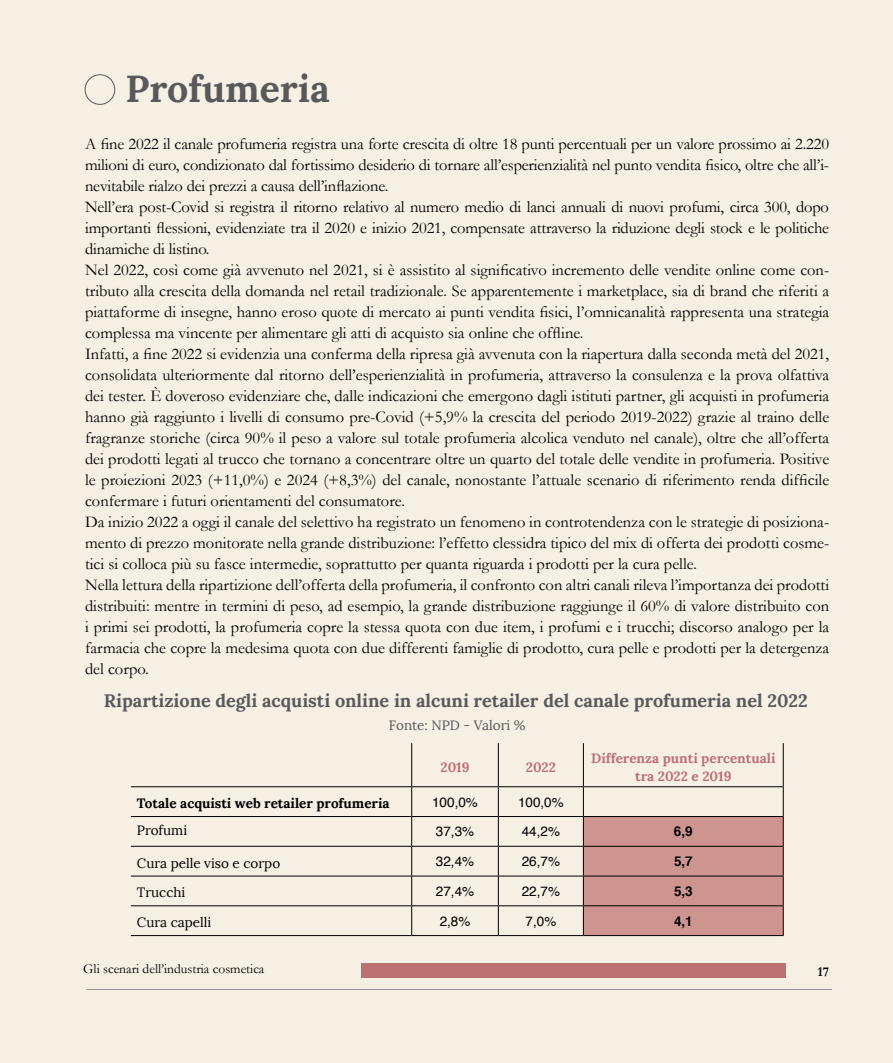
<style>
.page{position:relative;width:893px;height:1063px;background:#f5efe4}
.page>*{position:absolute;margin:0;border:0;box-sizing:border-box;transform-origin:0 0}
.t1{font:700 37.5px "Lora";color:#58595b}
.t2{font:700 18px "Lora";color:#58595b}
.t3{font:16.5px/21px "Garamond";color:#000}
.t4{font:13.5px "Helvetica";color:#000}
.t5{font:700 13.5px/18px "Lora";color:#bc7071;text-align:center}
.t6{font:13.5px "Lora";color:#000}
.t7{font:700 13.5px "Lora";color:#000}
.t8{font:13.5px "Garamond";color:#000}
.t9{font:13.5px "Lora";color:#58595b}
.t10{font:700 13.5px "Helvetica";color:#000}
.t11{font:700 13.5px "Garamond";color:#000}
</style>
<div class="page">
<hr style="left:86px;top:989px;width:746px;height:1px;background:#939598">
<div style="left:361px;top:963px;width:425px;height:14px;background:#bc7071"></div>
<div style="left:85px;top:74px;width:30px;height:31px;border:1px solid #58595b;border-radius:50%"></div>
<hr style="left:411px;top:743px;width:1px;height:43px;background:#000">
<hr style="left:498px;top:743px;width:1px;height:43px;background:#000">
<hr style="left:583px;top:743px;width:1px;height:43px;background:#000">
<hr style="left:783px;top:743px;width:1px;height:43px;background:#000">
<hr style="left:131px;top:786px;width:281px;height:1px;background:#000">
<hr style="left:412px;top:786px;width:86px;height:1px;background:#000">
<hr style="left:498px;top:786px;width:85px;height:1px;background:#000">
<hr style="left:583px;top:786px;width:201px;height:1px;background:#000">
<hr style="left:131px;top:816px;width:281px;height:1px;background:#000">
<hr style="left:412px;top:816px;width:86px;height:1px;background:#000">
<hr style="left:498px;top:816px;width:85px;height:1px;background:#000">
<hr style="left:131px;top:846px;width:281px;height:1px;background:#000">
<hr style="left:412px;top:846px;width:86px;height:1px;background:#000">
<hr style="left:498px;top:846px;width:85px;height:1px;background:#000">
<hr style="left:131px;top:876px;width:281px;height:1px;background:#000">
<hr style="left:131px;top:905px;width:281px;height:1px;background:#000">
<hr style="left:131px;top:935px;width:281px;height:1px;background:#000">
<hr style="left:412px;top:876px;width:86px;height:1px;background:#000">
<hr style="left:498px;top:876px;width:85px;height:1px;background:#000">
<hr style="left:412px;top:905px;width:86px;height:1px;background:#000">
<hr style="left:498px;top:905px;width:85px;height:1px;background:#000">
<hr style="left:412px;top:935px;width:86px;height:1px;background:#000">
<hr style="left:498px;top:935px;width:85px;height:1px;background:#000">
<svg style="left:411px;top:787px;width:1px;height:148px"></svg>
<svg style="left:498px;top:787px;width:1px;height:148px"></svg>
<svg style="left:583px;top:787px;width:201px;height:149px"></svg>
<h1 class="t1" style="left:125px;top:64px;width:206px">Profumeria</h1>
<p class="t3" style="left:85px;top:133px;width:746px">A fine 2022 il canale profumeria registra una forte crescita di oltre 18 punti percentuali per un valore prossimo ai 2.220 milioni di euro, condizionato dal fortissimo desiderio di tornare all’esperienzialità nel punto vendita fisico, oltre che all’i&shy;nevitabile rialzo dei prezzi a causa dell’inflazione.<br>Nell’era post-Covid si registra il ritorno relativo al numero medio di lanci annuali di nuovi profumi, circa 300, dopo importanti flessioni, evidenziate tra il 2020 e inizio 2021, compensate attraverso la riduzione degli stock e le politiche dinamiche di listino.<br>Nel 2022, così come già avvenuto nel 2021, si è assistito al significativo incremento delle vendite online come con&shy;tributo alla crescita della domanda nel retail tradizionale. Se apparentemente i marketplace, sia di brand che riferiti a piattaforme di insegne, hanno eroso quote di mercato ai punti vendita fisici, l’omnicanalità rappresenta una strategia complessa ma vincente per alimentare gli atti di acquisto sia online che offline.<br>Infatti, a fine 2022 si evidenzia una conferma della ripresa già avvenuta con la riapertura dalla seconda metà del 2021, consolidata ulteriormente dal ritorno dell’esperienzialità in profumeria, attraverso la consulenza e la prova olfattiva dei tester. È doveroso evidenziare che, dalle indicazioni che emergono dagli istituti partner, gli acquisti in profumeria hanno già raggiunto i livelli di consumo pre-Covid (+5,9% la crescita del periodo 2019-2022) grazie al traino delle fragranze storiche (circa 90% il peso a valore sul totale profumeria alcolica venduto nel canale), oltre che all’offerta dei prodotti legati al trucco che tornano a concentrare oltre un quarto del totale delle vendite in profumeria. Positive le proiezioni 2023 (+11,0%) e 2024 (+8,3%) del canale, nonostante l’attuale scenario di riferimento renda difficile confermare i futuri orientamenti del consumatore.<br>Da inizio 2022 a oggi il canale del selettivo ha registrato un fenomeno in controtendenza con le strategie di posiziona&shy;mento di prezzo monitorate nella grande distribuzione: l’effetto clessidra tipico del mix di offerta dei prodotti cosme&shy;tici si colloca più su fasce intermedie, soprattutto per quanta riguarda i prodotti per la cura pelle.<br>Nella lettura della ripartizione dell’offerta della profumeria, il confronto con altri canali rileva l’importanza dei prodotti distribuiti: mentre in termini di peso, ad esempio, la grande distribuzione raggiunge il 60% di valore distribuito con i primi sei prodotti, la profumeria copre la stessa quota con due item, i profumi e i trucchi; discorso analogo per la farmacia che copre la medesima quota con due differenti famiglie di prodotto, cura pelle e prodotti per la detergenza del corpo.</p>
<p class="t2" style="left:104px;top:689px;width:705px">Ripartizione degli acquisti online in alcuni retailer del canale profumeria nel 2022</p>
<p class="t9" style="left:389px;top:717px;width:138px">Fonte: NPD - Valori %</p>
<p class="t5" style="left:440px;top:758px;width:31px">2019</p>
<p class="t5" style="left:526px;top:758px;width:32px">2022</p>
<p class="t5" style="left:591px;top:749px;width:186px">Differenza punti percentuali tra 2022 e 2019</p>
<p class="t7" style="left:137px;top:795px;width:254px">Totale acquisti web retailer profumeria</p>
<p class="t4" style="left:432px;top:792px;width:47px">100,0%</p>
<p class="t4" style="left:518px;top:792px;width:47px">100,0%</p>
<p class="t6" style="left:137px;top:822px;width:52px">Profumi</p>
<p class="t4" style="left:436px;top:821px;width:40px">37,3%</p>
<p class="t4" style="left:522px;top:821px;width:40px">44,2%</p>
<p class="t10" style="left:674px;top:821px;width:20px">6,9</p>
<p class="t6" style="left:137px;top:854px;width:145px">Cura pelle viso e corpo</p>
<p class="t4" style="left:436px;top:851px;width:40px">32,4%</p>
<p class="t4" style="left:522px;top:851px;width:40px">26,7%</p>
<p class="t10" style="left:674px;top:851px;width:20px">5,7</p>
<p class="t6" style="left:137px;top:884px;width:50px">Trucchi</p>
<p class="t4" style="left:436px;top:881px;width:40px">27,4%</p>
<p class="t4" style="left:522px;top:881px;width:40px">22,7%</p>
<p class="t10" style="left:674px;top:880px;width:20px">5,3</p>
<p class="t6" style="left:137px;top:914px;width:76px">Cura capelli</p>
<p class="t4" style="left:440px;top:911px;width:32px">2,8%</p>
<p class="t4" style="left:526px;top:911px;width:32px">7,0%</p>
<p class="t10" style="left:674px;top:910px;width:20px">4,1</p>
<p class="t8" style="left:83px;top:961px;width:183px">Gli scenari dell’industria cosmetica</p>
<p class="t11" style="left:817px;top:964px;width:13px">17</p>
</div>
